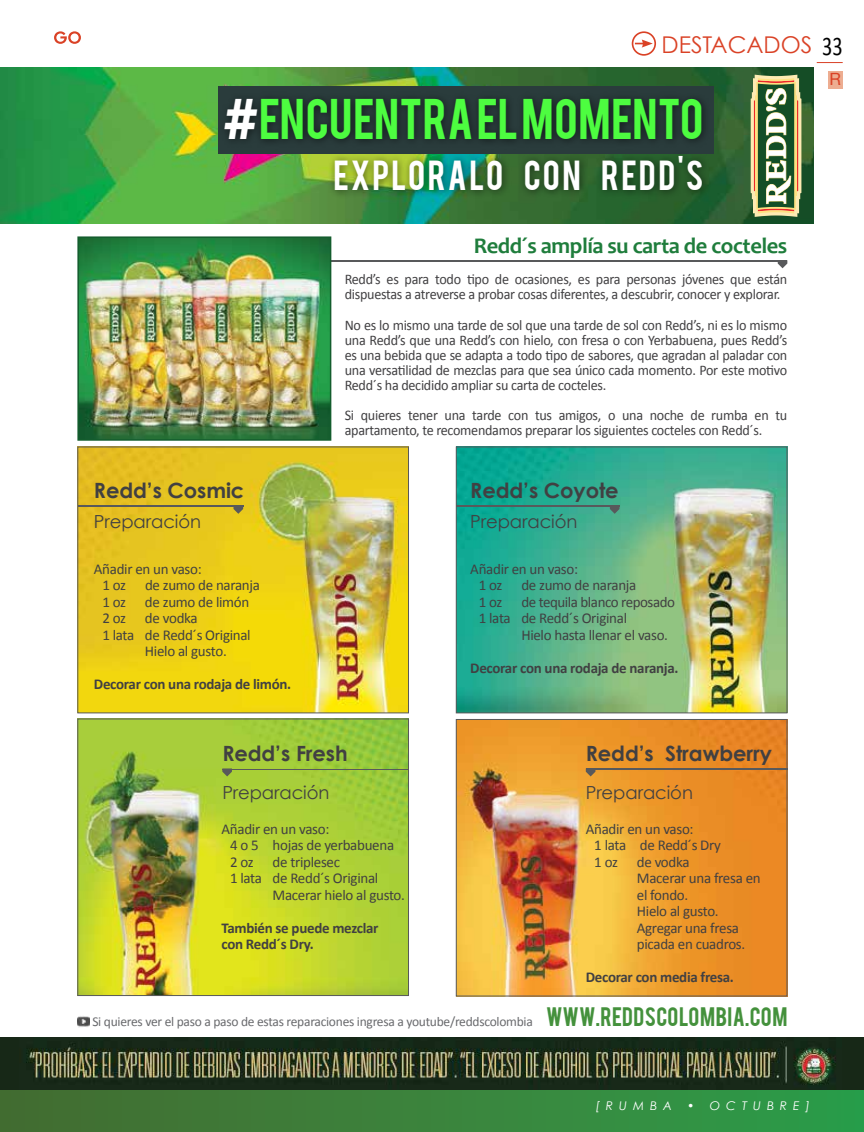
<style>
.page{position:relative;width:864px;height:1132px;background:#fff}
.page>*{position:absolute;margin:0;border:0;box-sizing:border-box;transform-origin:0 0}
.t1{font:45px "Bebas";letter-spacing:.005em;color:#4dfd40}
.t2{font:33px "Bebas";letter-spacing:.065em;color:#fff}
.t3{font:27px "Calibri";color:#000;scale:.75 1}
.t4{font:23.1px "Century Gothic";color:#da4226}
.t5{font:700 22.5px "Candara";letter-spacing:-.02em;color:#1f7d3c}
.t6{font:700 21px "Century Gothic";letter-spacing:-.005em;color:#414042}
.t7{font:18px "Century Gothic";letter-spacing:-.005em;color:#414042}
.t8{font:16.8px "Helvetica Neue";color:#da4226}
.t9{font:15px/16.5px "Calibri";letter-spacing:-.02em;color:#414042}
.t10{font:700 15px/16.5px "Calibri";letter-spacing:-.02em;color:#414042}
.t11{font:14.7px/15px "Calibri";letter-spacing:-.02em;color:#414042;scale:.96 1}
.t12{font:13.5px "Calibri";letter-spacing:-.02em;color:#696a6d}
.t13{font:italic 12px "Century Gothic";letter-spacing:.5em;color:#fff}
.s1{color:#fff}
.s2{font-family:"Bebas";font-size:21px;color:#44913c}
</style>
<div class="page">
<svg style="left:54px;top:31px;width:27px;height:13px"></svg>
<div style="left:827px;top:71px;width:15px;height:17px;background:#edad91"></div>
<svg style="left:816px;top:62px;width:26px;height:1px"></svg>
<img style="left:79px;top:448px;width:327px;height:263px">
<svg style="left:233px;top:506px;width:10px;height:7px"></svg>
<hr style="left:78px;top:505px;width:165px;height:1px;background:#58595b">
<img style="left:457px;top:448px;width:328px;height:263px">
<div style="left:455px;top:446px;width:332px;height:267px;border:1px solid #58595b"></div>
<svg style="left:609px;top:506px;width:10px;height:7px"></svg>
<hr style="left:456px;top:505px;width:163px;height:1px;background:#58595b">
<img style="left:79px;top:720px;width:327px;height:273px">
<div style="left:77px;top:718px;width:331px;height:277px;border:1px solid #58595b"></div>
<svg style="left:222px;top:769px;width:10px;height:7px"></svg>
<hr style="left:222px;top:768px;width:186px;height:1px;background:#58595b">
<img style="left:457px;top:720px;width:328px;height:274px">
<div style="left:455px;top:718px;width:332px;height:278px;border:1px solid #58595b"></div>
<svg style="left:585px;top:769px;width:10px;height:7px"></svg>
<hr style="left:585px;top:768px;width:202px;height:1px;background:#58595b">
<svg style="left:777px;top:261px;width:10px;height:7px"></svg>
<hr style="left:303px;top:260px;width:484px;height:1px;background:#58595b">
<img style="left:80px;top:239px;width:248px;height:198px">
<div style="left:77px;top:236px;width:254px;height:204px;border:2px solid #145d2e"></div>
<img style="left:0;top:67px;width:813px;height:156px">
<div style="left:218px;top:86px;width:495px;height:68px;background:#2a3c3c"></div>
<div style="left:218px;top:92px;width:492px;height:107px;background:#000;opacity:.55"></div>
<svg style="left:750px;top:75px;width:51px;height:142px;background:#919b70"></svg>
<div style="left:0;top:1089px;width:863px;height:42px;background:linear-gradient(to right,#456b30,#2d9c49)"></div>
<svg style="left:77px;top:1016px;width:13px;height:11px"></svg>
<svg style="left:634px;top:39px;width:18px;height:9px"></svg>
<div style="left:631px;top:31px;width:24px;height:25px;border:2px solid #da4226;border-radius:50%"></div>
<div style="left:0;top:1036px;width:863px;height:53px;background:#172817"></div>
<img style="left:19px;top:1036px;width:821px;height:49px">
<h3 class="t4" style="left:661px;top:30px;width:152px">DESTACADOS</h3>
<h1 class="t1" style="left:222px;top:86px;width:482px"><span class="s1">#</span>ENCUENTRA EL MOMENTO</h1>
<h2 class="t2" style="left:333px;top:152px;width:371px">EXPLORALO CON REDD'S</h2>
<h3 class="t3" style="left:821px;top:29px;width:29px">33</h3>
<p class="t8" style="left:829px;top:65px;width:13px">R</p>
<h3 class="t5" style="left:473px;top:231px;width:315px">Redd´s amplía su carta de cocteles</h3>
<p class="t11" style="left:344px;top:272px;width:462px">Redd’s es para todo tipo de ocasiones, es para personas jóvenes que están dispuestas a atreverse a probar cosas diferentes, a descubrir, conocer y explorar.</p>
<p class="t11" style="left:344px;top:317px;width:462px;text-align:justify">No es lo mismo una tarde de sol que una tarde de sol con Redd’s, ni es lo mismo una Redd’s que una Redd’s con hielo, con fresa o con Yerbabuena, pues Redd’s es una bebida que se adapta a todo tipo de sabores, que agradan al paladar con una versatilidad de mezclas para que sea único cada momento. Por este motivo Redd´s ha decidido ampliar su carta de cocteles.</p>
<p class="t11" style="left:344px;top:407px;width:462px;line-height:15.8px">Si quieres tener una tarde con tus amigos, o una noche de rumba en tu apartamento, te recomendamos preparar los siguientes cocteles con Redd´s.</p>
<h3 class="t6" style="left:94px;top:477px;width:152px">Redd’s Cosmic</h3>
<p class="t7" style="left:94px;top:510px;width:109px">Preparación</p>
<h3 class="t6" style="left:470px;top:477px;width:150px">Redd’s Coyote</h3>
<p class="t7" style="left:470px;top:510px;width:109px">Preparación</p>
<p class="t9" style="left:102px;top:560px;width:101px;text-indent:-8px">Añadir en un vaso:<br>1 oz</p>
<p class="t9" style="left:145px;top:577px;width:116px">de zumo de naranja</p>
<p class="t9" style="left:478px;top:560px;width:101px;text-indent:-8px">Añadir en un vaso:<br>1 oz</p>
<p class="t9" style="left:521px;top:577px;width:116px">de zumo de naranja</p>
<p class="t9" style="left:102px;top:593px;width:25px">1 oz</p>
<p class="t9" style="left:145px;top:593px;width:106px">de zumo de limón</p>
<p class="t9" style="left:102px;top:610px;width:25px">2 oz</p>
<p class="t9" style="left:145px;top:610px;width:54px">de vodka</p>
<p class="t9" style="left:102px;top:626px;width:150px">1 lata de Redd´s Original</p>
<p class="t9" style="left:145px;top:643px;width:83px">Hielo al gusto.</p>
<p class="t10" style="left:94px;top:676px;width:199px">Decorar con una rodaja de limón.</p>
<p class="t9" style="left:478px;top:593px;width:198px;text-indent:43px">de tequila blanco reposado<br>1 lata de Redd´s Original</p>
<p class="t9" style="left:521px;top:626px;width:148px">Hielo hasta llenar el vaso.</p>
<p class="t10" style="left:470px;top:659px;width:210px">Decorar con una rodaja de naranja.</p>
<p class="t9" style="left:478px;top:593px;width:25px">1 oz</p>
<h3 class="t6" style="left:222px;top:740px;width:127px">Redd’s Fresh</h3>
<p class="t7" style="left:222px;top:781px;width:109px">Preparación</p>
<p class="t9" style="left:230px;top:820px;width:165px;text-indent:-8px">Añadir en un vaso:<br>4 o 5 hojas de yerbabuena<br>2 oz</p>
<p class="t9" style="left:272px;top:853px;width:69px">de triplesec</p>
<p class="t9" style="left:230px;top:869px;width:150px">1 lata de Redd´s Original</p>
<p class="t9" style="left:272px;top:886px;width:134px">Macerar hielo al gusto.</p>
<p class="t10" style="left:221px;top:919px;width:158px">También se puede mezclar con Redd´s Dry.</p>
<h3 class="t6" style="left:585px;top:740px;width:187px">Redd’s Strawberry</h3>
<p class="t7" style="left:585px;top:781px;width:109px">Preparación</p>
<p class="t9" style="left:594px;top:820px;width:128px;text-indent:-8px">Añadir en un vaso:<br>1 lata de Redd´s Dry<br>1 oz</p>
<p class="t9" style="left:636px;top:853px;width:125px">de vodka<br>Macerar una fresa en el fondo.<br>Hielo al gusto.<br>Agregar una fresa picada en cuadros.</p>
<p class="t10" style="left:585px;top:968px;width:149px">Decorar con media fresa.</p>
<p class="t12" style="left:92px;top:1013px;width:696px">Si quieres ver el paso a paso de estas reparaciones ingresa a youtube/reddscolombia <span class="s2">WWW.REDDSCOLOMBIA.COM</span></p>
<p class="t13" style="left:595px;top:1097px;width:78px">[RUMBA</p>
<p class="t13" style="left:687px;top:1097px;width:124px">• OCTUBRE]</p>
</div>
